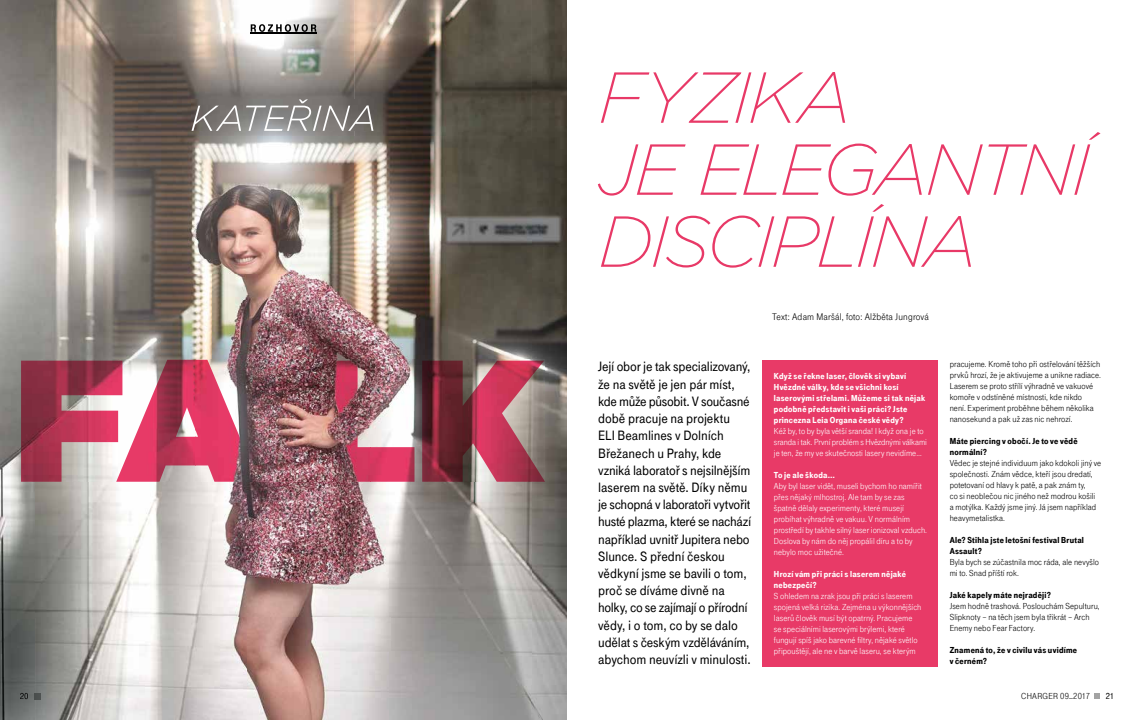
<style>
.page{position:relative;width:1134px;height:720px;background:#fff}
.page>*{position:absolute;margin:0;border:0;box-sizing:border-box;transform-origin:0 0}
.t1{font:italic 200 72px/72px "Gotham";letter-spacing:-.045em;color:#e83967}
.t2{font:14px/17.2px "Tele Grotesk EE Halb";letter-spacing:-.01em;color:#000}
.t3{font:10px "Tele Grotesk EE Norm";letter-spacing:.02em;color:#000}
.t4{font:9px/11px "Tele Grotesk EE Norm";letter-spacing:.01em;color:#000}
.t5{font:9px/11px "Tele Grotesk EE Norm";letter-spacing:.01em;color:#fff}
.t6{font:9px/11px "Tele Grotesk EE Ultr";letter-spacing:.03em;color:#fff}
.t7{font:9px/11px "Tele Grotesk EE Ultr";letter-spacing:.03em;color:#000}
.t8{font:9px "Tele Grotesk EE Halb";color:#000}
</style>
<div class="page">
<svg style="left:1094px;top:693px;width:6px;height:6px"></svg>
<div style="left:763px;top:360px;width:175px;height:306px;background:#e83a67"></div>
<img style="left:0;top:0;width:532px;height:274px">
<img style="left:532px;top:0;width:35px;height:720px">
<img style="left:0;top:274px;width:212px;height:103px">
<img style="left:212px;top:274px;width:320px;height:86px">
<img style="left:0;top:377px;width:35px;height:343px">
<img style="left:35px;top:482px;width:497px;height:238px">
<svg style="left:20px;top:693px;width:8px;height:6px"></svg>
<svg style="left:34px;top:693px;width:6px;height:6px"></svg>
<img style="left:250px;top:24px;width:67px;height:9px">
<img style="left:251px;top:24px;width:65px;height:8px">
<img style="left:21px;top:360px;width:524px;height:122px">
<img style="left:192px;top:99px;width:181px;height:32px">
<h1 class="t1" style="left:598px;top:59px;width:493px">FYZIKA<br>JE ELEGANTNÍ<br>DISCIPLÍNA</h1>
<p class="t2" style="left:598px;top:358px;width:155px">Její obor je tak specializovaný, že na světě je jen pár míst, kde může působit. V současné době pracuje na projektu<br>ELI Beamlines v Dolních<br>Břežanech u Prahy, kde vzniká laboratoř s nejsilnějším laserem na světě. Díky němu je schopná v laboratoři vytvořit husté plazma, které se nachází například uvnitř Jupitera nebo<br>Slunce. S přední českou vědkyní jsme se bavili o tom, proč se díváme divně na holky, co se zajímají o přírodní vědy, i o tom, co by se dalo udělat s českým vzděláváním, abychom neuvízli v minulosti.</p>
<p class="t3" style="left:772px;top:311px;width:158px">Text: Adam Maršál, foto: Alžběta Jungrová</p>
<p class="t6" style="left:774px;top:370px;width:153px">Když se řekne laser, člověk si vybaví Hvězdné války, kde se všichni kosí laserovými střelami. Můžeme si tak nějak podobně představit i vaši práci? Jste princezna Leia Organa české vědy?</p>
<p class="t5" style="left:774px;top:425px;width:154px">Kéž by, to by byla větší sranda! I když ona je to sranda i tak. První problém s Hvězdnými válkami je ten, že my ve skutečnosti lasery nevidíme…</p>
<p class="t6" style="left:774px;top:469px;width:63px">To je ale škoda…</p>
<p class="t5" style="left:774px;top:480px;width:155px">Aby byl laser vidět, museli bychom ho namířit přes nějaký mlhostroj. Ale tam by se zas špatně dělaly experimenty, které musejí probíhat výhradně ve vakuu. V normálním prostředí by takhle silný laser ionizoval vzduch.<br>Doslova by nám do něj propálil díru a to by nebylo moc užitečné.</p>
<p class="t6" style="left:774px;top:568px;width:134px">Hrozí vám při práci s laserem nějaké nebezpečí?</p>
<p class="t5" style="left:774px;top:590px;width:149px">S ohledem na zrak jsou při práci s laserem spojená velká rizika. Zejména u výkonnějších laserů člověk musí být opatrný. Pracujeme se speciálními laserovými brýlemi, které fungují spíš jako barevné filtry, nějaké světlo připouštějí, ale ne v barvě laseru, se kterým</p>
<p class="t4" style="left:950px;top:359px;width:153px">pracujeme. Kromě toho při ostřelování těžších prvků hrozí, že je aktivujeme a unikne radiace.<br>Laserem se proto střílí výhradně ve vakuové komoře v odstíněné místnosti, kde nikdo<br>není. Experiment proběhne během několika nanosekund a pak už zas nic nehrozí.</p>
<p class="t7" style="left:950px;top:436px;width:129px">Máte piercing v obočí. Je to ve vědě normální?</p>
<p class="t4" style="left:950px;top:458px;width:153px">Vědec je stejné individuum jako kdokoli jiný ve společnosti. Znám vědce, kteří jsou dredatí, potetovaní od hlavy k patě, a pak znám ty,<br>co si neoblečou nic jiného než modrou košili a motýlka. Každý jsme jiný. Já jsem například heavymetalistka.</p>
<p class="t7" style="left:950px;top:535px;width:136px">Ale? Stihla jste letošní festival Brutal<br>Assault?</p>
<p class="t4" style="left:950px;top:557px;width:151px">Byla bych se zúčastnila moc ráda, ale nevyšlo mi to. Snad příští rok.</p>
<p class="t7" style="left:950px;top:590px;width:103px">Jaké kapely máte nejraději?</p>
<p class="t4" style="left:950px;top:601px;width:152px">Jsem hodně trashová. Poslouchám Sepulturu,<br>Slipknoty – na těch jsem byla třikrát – Arch<br>Enemy nebo Fear Factory.</p>
<p class="t7" style="left:950px;top:645px;width:129px">Znamená to, že v civilu vás uvidíme v černém?</p>
<p class="t4" style="left:1021px;top:691px;width:70px">CHARGER 09_2017</p>
<p class="t8" style="left:1106px;top:691px;width:10px">21</p>
</div>
